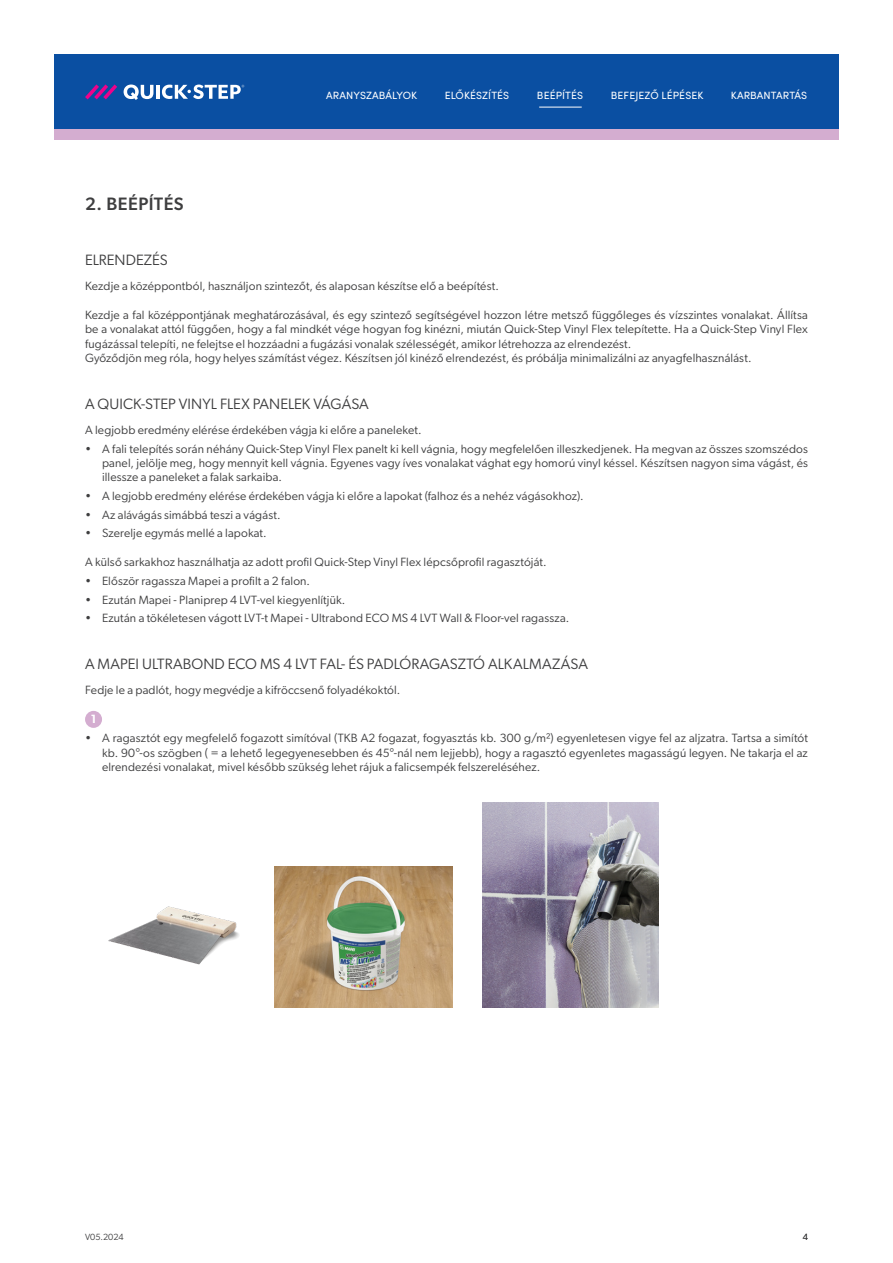
<style>
.page{position:relative;width:893px;height:1263px;background:#fff}
.page>*{position:absolute;margin:0;border:0;box-sizing:border-box;transform-origin:0 0}
.Steps{font:500 18px "Gibson";letter-spacing:.02em;color:#3e3e3f}
.Sub_titel{font:15px "Gibson";letter-spacing:.005em;color:#3e3e3f}
.Body{font:12px/14.4px "Gibson";letter-spacing:.015em;color:#3e3e3f;text-align:justify}
.t1{font:600 12px "Gibson";color:#fff}
.t2{font:10.5px "Sofia Pro";letter-spacing:.01em;color:#fff}
.t3{font:9px "Gibson";color:#3e3e3f}
</style>
<div class="page">
<div style="left:54px;top:54px;width:785px;height:75px;background:#0a4fa2"></div>
<div style="left:54px;top:129px;width:785px;height:11px;background:#d4add0"></div>
<svg style="left:85px;top:84px;width:32px;height:15px"></svg>
<svg style="left:124px;top:85px;width:29px;height:15px"></svg>
<hr style="left:156px;top:85px;width:4px;height:14px;background:#fff">
<svg style="left:162px;top:85px;width:82px;height:14px"></svg>
<hr style="left:539px;top:107px;width:43px;height:1px;background:#fff">
<div style="left:85px;top:711px;width:17px;height:17px;background:#d4add0;border-radius:50%"></div>
<img style="left:108px;top:906px;width:131px;height:59px">
<img style="left:275px;top:866px;width:177px;height:141px">
<img style="left:482px;top:802px;width:176px;height:205px">
<p class="Steps" style="left:85px;top:193px;width:100px">2. BEÉPÍTÉS</p>
<p class="t2" style="left:326px;top:87px;width:92px">ARANYSZABÁLYOK</p>
<p class="t2" style="left:445px;top:87px;width:66px">ELŐKÉSZÍTÉS</p>
<p class="t2" style="left:537px;top:87px;width:48px">BEÉPÍTÉS</p>
<p class="t2" style="left:611px;top:87px;width:94px">BEFEJEZŐ LÉPÉSEK</p>
<p class="t2" style="left:731px;top:87px;width:78px">KARBANTARTÁS</p>
<p class="Sub_titel" style="left:85px;top:251px;width:84px">ELRENDEZÉS</p>
<p class="Body" style="left:85px;top:279px;width:415px">Kezdje a középpontból, használjon szintezőt, és alaposan készítse elő a beépítést.</p>
<p class="Body" style="left:85px;top:307px;width:724px">Kezdje a fal középpontjának meghatározásával, és egy szintező segítségével hozzon létre metsző függőleges és vízszintes vonalakat. Állítsa be a vonalakat attól függően, hogy a fal mindkét vége hogyan fog kinézni, miután Quick-Step Vinyl Flex telepítette. Ha a Quick-Step Vinyl Flex fugázással telepíti, ne felejtse el hozzáadni a fugázási vonalak szélességét, amikor létrehozza az elrendezést.</p>
<p class="Body" style="left:85px;top:351px;width:668px">Győződjön meg róla, hogy helyes számítást végez. Készítsen jól kinéző elrendezést, és próbálja minimalizálni az anyagfelhasználást.</p>
<p class="Sub_titel" style="left:85px;top:395px;width:285px">A QUICK-STEP VINYL FLEX PANELEK VÁGÁSA</p>
<p class="Body" style="left:85px;top:422px;width:338px">A legjobb eredmény elérése érdekében vágja ki előre a paneleket.</p>
<p class="Body" style="left:102px;top:441px;width:707px;text-indent:-17px">• A fali telepítés során néhány Quick-Step Vinyl Flex panelt ki kell vágnia, hogy megfelelően illeszkedjenek. Ha megvan az összes szomszédos panel, jelölje meg, hogy mennyit kell vágnia. Egyenes vagy íves vonalakat vághat egy homorú vinyl késsel. Készítsen nagyon sima vágást, és illessze a paneleket a falak sarkaiba.</p>
<p class="Body" style="left:85px;top:489px;width:500px">• A legjobb eredmény elérése érdekében vágja ki előre a lapokat (falhoz és a nehéz vágásokhoz).</p>
<p class="Body" style="left:85px;top:507px;width:197px">• Az alávágás simábbá teszi a vágást.</p>
<p class="Body" style="left:85px;top:526px;width:183px">• Szerelje egymás mellé a lapokat.</p>
<p class="Body" style="left:85px;top:555px;width:463px">A külső sarkakhoz használhatja az adott profil Quick-Step Vinyl Flex lépcsőprofil ragasztóját.</p>
<p class="Body" style="left:85px;top:573px;width:227px">• Először ragassza Mapei a profilt a 2 falon.</p>
<p class="Body" style="left:85px;top:592px;width:262px">• Ezután Mapei - Planiprep 4 LVT-vel kiegyenlítjük.</p>
<p class="Body" style="left:85px;top:611px;width:486px">• Ezután a tökéletesen vágott LVT-t Mapei - Ultrabond ECO MS 4 LVT Wall &amp; Floor-vel ragassza.</p>
<p class="Sub_titel" style="left:85px;top:655px;width:504px">A MAPEI ULTRABOND ECO MS 4 LVT FAL- ÉS PADLÓRAGASZTÓ ALKALMAZÁSA</p>
<p class="Body" style="left:85px;top:682px;width:317px">Fedje le a padlót, hogy megvédje a kifröccsenő folyadékoktól.</p>
<p class="t1" style="left:91px;top:712px;width:7px">1</p>
<p class="Body" style="left:102px;top:731px;width:707px;text-indent:-17px">• A ragasztót egy megfelelő fogazott simítóval (TKB A2 fogazat, fogyasztás kb. 300 g/m²) egyenletesen vigye fel az aljzatra. Tartsa a simítót kb. 90°-os szögben ( = a lehető legegyenesebben és 45°-nál nem lejjebb), hogy a ragasztó egyenletes magasságú legyen. Ne takarja el az elrendezési vonalakat, mivel később szükség lehet rájuk a falicsempék felszereléséhez.</p>
<p class="t3" style="left:85px;top:1231px;width:40px">V05.2024</p>
<p class="t3" style="left:803px;top:1231px;width:7px">4</p>
</div>
